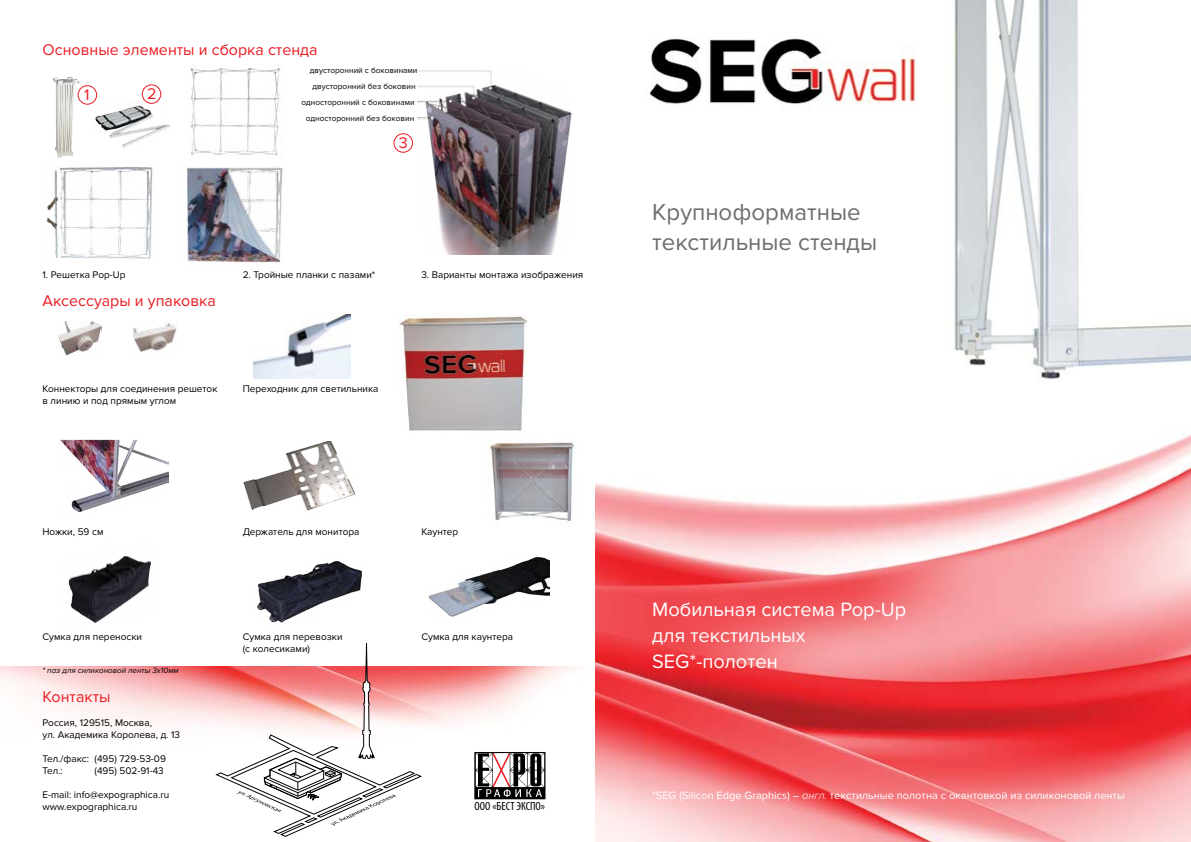
<style>
.page{position:relative;width:1191px;height:842px;background:#fff}
.page>*{position:absolute;margin:0;border:0;box-sizing:border-box;transform-origin:0 0}
.t1{font:24px/30px "Proxima Nova";color:#6d6e71}
.t2{font:20px/26px "Proxima Nova";color:#fff}
.t3{font:16px "Proxima Nova";color:#ed1d24}
.t4{font:condensed 11.9px "Myriad Pro";color:#000}
.t5{font:11px "Proxima Nova";color:#fff}
.t6{font:10px/12px "Proxima Nova";color:#000}
.t7{font:8.3px "Proxima Nova";color:#000}
.t8{font:italic 8px "Proxima Nova";color:#000}
.s1{font-weight:300;font-style:italic}
</style>
<div class="page">
<img style="left:0;top:666px;width:576px;height:88px">
<img style="left:595px;top:0;width:596px;height:842px">
<svg style="left:474px;top:752px;width:71px;height:47px"></svg>
<svg style="left:216px;top:643px;width:205px;height:193px"></svg>
<img style="left:58px;top:321px;width:43px;height:34px">
<img style="left:133px;top:320px;width:44px;height:32px">
<img style="left:253px;top:315px;width:97px;height:63px">
<img style="left:68px;top:553px;width:84px;height:71px">
<img style="left:257px;top:560px;width:106px;height:63px">
<img style="left:428px;top:557px;width:122px;height:60px">
<img style="left:60px;top:439px;width:109px;height:74px">
<img style="left:243px;top:442px;width:113px;height:69px">
<img style="left:53px;top:76px;width:28px;height:82px">
<img style="left:94px;top:101px;width:75px;height:47px">
<img style="left:46px;top:167px;width:107px;height:92px">
<img style="left:187px;top:167px;width:96px;height:97px">
<img style="left:417px;top:70px;width:155px;height:184px">
<div style="left:78px;top:85px;width:19px;height:20px;border:1px solid #ed1d24;border-radius:50%"></div>
<div style="left:142px;top:84px;width:19px;height:20px;border:1px solid #ed1d24;border-radius:50%"></div>
<img style="left:188px;top:64px;width:93px;height:92px">
<img style="left:399px;top:315px;width:128px;height:116px">
<img style="left:486px;top:442px;width:88px;height:84px">
<div style="left:393px;top:133px;width:20px;height:20px;border:1px solid #ed1d24;border-radius:50%"></div>
<h3 class="t3" style="left:43px;top:41px;width:277px">Основные элементы и сборка стенда</h3>
<h3 class="t3" style="left:84px;top:86px;width:7px">1</h3>
<h3 class="t3" style="left:147px;top:85px;width:11px">2</h3>
<p class="t7" style="left:310px;top:66px;width:109px">двусторонний с боковинами</p>
<p class="t7" style="left:312px;top:82px;width:105px">двусторонний без боковин</p>
<p class="t7" style="left:301px;top:97px;width:115px">односторонний с боковинами</p>
<p class="t7" style="left:306px;top:113px;width:110px">односторонний без боковин</p>
<h3 class="t3" style="left:399px;top:134px;width:10px">3</h3>
<p class="t6" style="left:43px;top:268px;width:85px">1. Решетка Pop-Up</p>
<h3 class="t3" style="left:43px;top:292px;width:175px">Аксессуары и упаковка</h3>
<p class="t6" style="left:243px;top:268px;width:134px">2. Тройные планки с пазами*</p>
<p class="t6" style="left:421px;top:268px;width:164px">3. Варианты монтажа изображения</p>
<p class="t6" style="left:43px;top:383px;width:176px">Коннекторы для соединения решеток в линию и под прямым углом</p>
<p class="t6" style="left:243px;top:383px;width:137px">Переходник для светильника</p>
<p class="t6" style="left:43px;top:526px;width:62px">Ножки, 59 см</p>
<p class="t6" style="left:243px;top:526px;width:118px">Держатель для монитора</p>
<p class="t6" style="left:43px;top:630px;width:101px">Сумка для переноски</p>
<p class="t8" style="left:43px;top:666px;width:138px">* паз для силиконовой ленты 3х10мм</p>
<h3 class="t3" style="left:43px;top:687px;width:69px">Контакты</h3>
<p class="t6" style="left:43px;top:716px;width:139px">Россия, 129515, Москва,<br>ул. Академика Королева, д. 13</p>
<p class="t6" style="left:43px;top:752px;width:125px">Тел./факс: (495) 729-53-09<br>Тел.:</p>
<p class="t6" style="left:95px;top:764px;width:71px">(495) 502-91-43</p>
<p class="t6" style="left:43px;top:788px;width:128px">E-mail: info@expographica.ru www.expographica.ru</p>
<p class="t6" style="left:243px;top:630px;width:101px">Сумка для перевозки (с колесиками)</p>
<p class="t6" style="left:421px;top:526px;width:38px">Каунтер</p>
<p class="t6" style="left:421px;top:630px;width:93px">Сумка для каунтера</p>
<p class="t4" style="left:474px;top:799px;width:72px">ООО «БЕСТ ЭКСПО»</p>
<h1 class="t1" style="left:652px;top:197px;width:226px">Крупноформатные текстильные стенды</h1>
<h2 class="t2" style="left:652px;top:597px;width:255px">Мобильная система Pop-Up для текстильных<br>SEG*-полотен</h2>
<p class="t5" style="left:652px;top:789px;width:474px">*SEG (Silicon Edge Graphics) – <span class="s1">англ.</span> текстильные полотна с окантовкой из силиконовой ленты</p>
</div>
